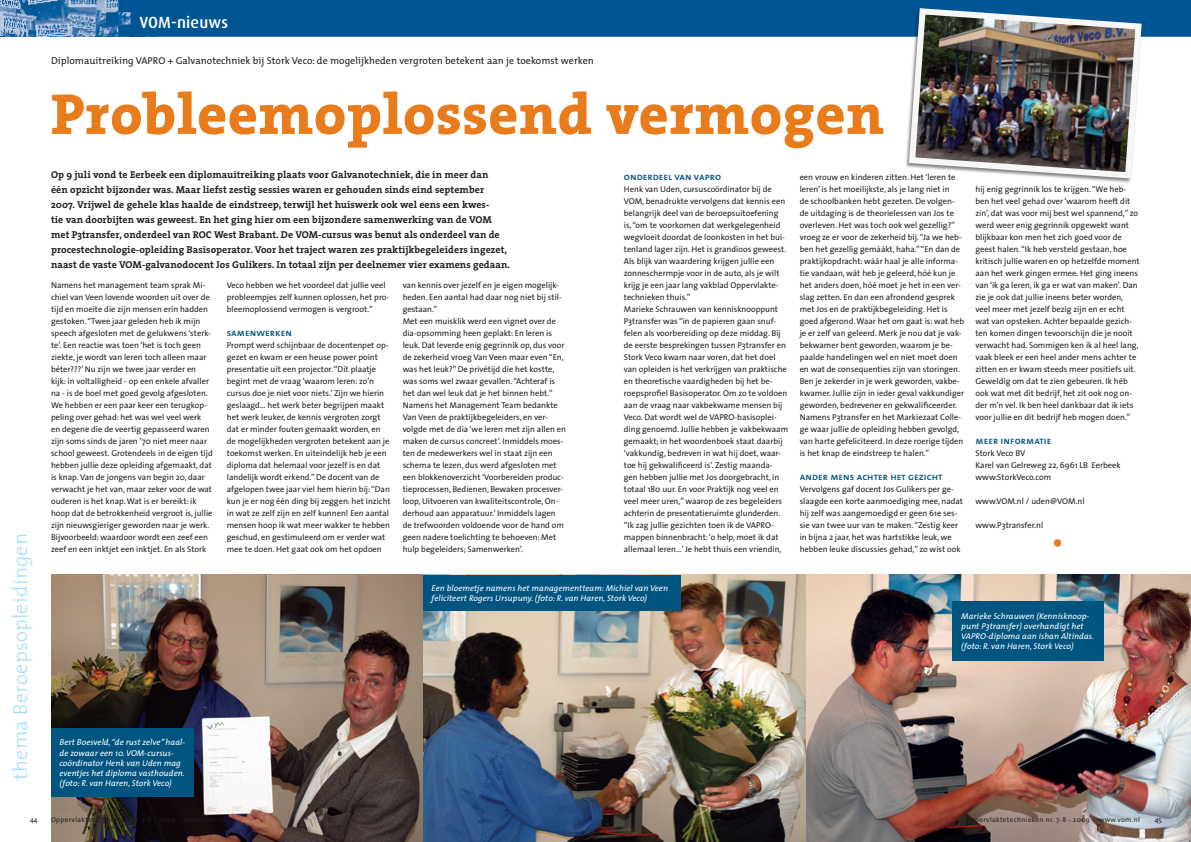
<style>
.page{position:relative;width:1191px;height:842px;background:#fff}
.page>*{position:absolute;margin:0;border:0;box-sizing:border-box;transform-origin:0 0}
.kop{font:800 58px "The Serif";letter-spacing:.01em;color:#e87c1d}
.platte_tekst{font:31px "The Sans";color:#e87c1d}
.platte_tekst-2{font:300 20px "The Mix";letter-spacing:.02em;color:#a2def8}
.t1{font:500 16.2px "Dax";letter-spacing:.01em;color:#fff}
.intro{font:700 10px/15px "The Serif";letter-spacing:.005em;color:#231f20}
.chapeau{font:10px "The Mix";letter-spacing:.005em;color:#231f20}
.subkop{font:10px "The Mix Semi Bold Caps";letter-spacing:.01em;color:#005480}
.platte_tekst-3{font:8.5px/12px "The Sans";color:#231f20}
.bijschrift{font:italic 8.5px/10.2px "The Mix";letter-spacing:.005em;color:#fff}
.t2{font:7px "The Sans";letter-spacing:.05em;color:#231f20}
</style>
<div class="page">
<img style="left:51px;top:574px;width:1140px;height:268px">
<div style="left:51px;top:729px;width:143px;height:68px;background:#005480"></div>
<div style="left:423px;top:574px;width:257px;height:36px;background:#005480"></div>
<div style="left:952px;top:601px;width:152px;height:59px;background:#005480"></div>
<img style="left:0;top:0;width:106px;height:37px">
<div style="left:106px;top:0;width:1085px;height:37px;background:#005594"></div>
<div style="left:903px;top:7px;width:243px;height:180px;background:#fff"></div>
<img style="left:905px;top:5px;width:239px;height:177px">
<p class="platte_tekst-2" style="left:4px;top:780px;width:248px;rotate:-90deg">thema Beroepsopleidingen</p>
<p class="t1" style="left:139px;top:14px;width:90px">VOM-nieuws</p>
<p class="chapeau" style="left:51px;top:52px;width:544px">Diplomauitreiking VAPRO + Galvanotechniek bij Stork Veco: de mogelijkheden vergroten betekent aan je toekomst werken</p>
<p class="kop" style="left:51px;top:65px;width:834px">Probleemoplossend vermogen</p>
<p class="intro" style="left:51px;top:167px;width:460px">Op 9 juli vond te Eerbeek een diplomauitreiking plaats voor Galvanotechniek, die in meer dan<br>één opzicht bijzonder was. Maar liefst zestig sessies waren er gehouden sinds eind september 2007. Vrijwel de gehele klas haalde de eindstreep, terwijl het huiswerk ook wel eens een kwes-<br>tie van doorbijten was geweest. En het ging hier om een bijzondere samenwerking van de VOM met P3transfer, onderdeel van ROC West Brabant. De VOM-cursus was benut als onderdeel van de procestechnologie-opleiding Basisoperator. Voor het traject waren zes praktijkbegeleiders ingezet, naast de vaste VOM-galvanodocent Jos Gulikers. In totaal zijn per deelnemer vier examens gedaan.</p>
<p class="platte_tekst-3" style="left:51px;top:279px;width:163px">Namens het management team sprak Mi&shy;chiel van Veen lovende woorden uit over de tijd en moeite die zijn mensen erin hadden gestoken. “Twee jaar geleden heb ik mijn speech afgesloten met de gelukwens ‘sterk&shy;te’. Een reactie was toen ‘het is toch geen ziekte, je wordt van leren toch alleen maar béter???’ Nu zijn we twee jaar verder en kijk: in voltalligheid - op een enkele afvaller na - is de boel met goed gevolg afgesloten.<br>We hebben er een paar keer een terugkop&shy;peling over gehad: het was wel veel werk<br>en degene die de veertig gepasseerd waren zijn soms sinds de jaren ’70 niet meer naar school geweest. Grotendeels in de eigen tijd hebben jullie deze opleiding afgemaakt, dat is knap. Van de jongens van begin 20, daar verwacht je het van, maar zeker voor de wat ouderen is het knap. Wat is er bereikt: ik hoop dat de betrokkenheid vergroot is, jullie zijn nieuwsgieriger geworden naar je werk.<br>Bijvoorbeeld: waardoor wordt een zeef een zeef en een inktjet een inktjet. En als Stork</p>
<p class="platte_tekst-3" style="left:227px;top:279px;width:164px">Veco hebben we het voordeel dat jullie veel probleempjes zelf kunnen oplossen, het pro&shy;bleemoplossend vermogen is vergroot.”</p>
<p class="platte_tekst-3" style="left:799px;top:171px;width:166px">een vrouw en kinderen zitten. Het ‘leren te leren’ is het moeilijkste, als je lang niet in<br>de schoolbanken hebt gezeten. De volgen&shy;de uitdaging is de theorielessen van Jos te overleven. Het was toch ook wel gezellig?” vroeg ze er voor de zekerheid bij. “Ja we heb&shy;ben het gezellig gemáákt, haha.” “En dan de praktijkopdracht: wáár haal je alle informa&shy;tie vandaan, wát heb je geleerd, hóé kun je het anders doen, hóé moet je het in een ver&shy;slag zetten. En dan een afrondend gesprek met Jos en de praktijkbegeleiding. Het is goed afgerond. Waar het om gaat is: wat heb je er zelf van geleerd. Merk je nou dat je vak&shy;bekwamer bent geworden, waarom je be&shy;paalde handelingen wel en niet moet doen en wat de consequenties zijn van storingen.<br>Ben je zekerder in je werk geworden, vakbe&shy;kwamer. Jullie zijn in ieder geval vakkundiger geworden, bedrevener en gekwalificeerder.<br>Namens P3transfer en het Markiezaat Colle&shy;ge waar jullie de opleiding hebben gevolgd, van harte gefeliciteerd. In deze roerige tijden is het knap de eindstreep te halen.”</p>
<p class="subkop" style="left:799px;top:468px;width:144px">ander mens achter het gezicht</p>
<p class="platte_tekst-3" style="left:799px;top:483px;width:165px">Vervolgens gaf docent Jos Gulikers per ge&shy;slaagde een korte aanmoediging mee, nadat hij zelf was aangemoedigd er geen 61e ses&shy;sie van twee uur van te maken. “Zestig keer in bijna 2 jaar, het was hartstikke leuk, we hebben leuke discussies gehad,” zo wist ook</p>
<p class="subkop" style="left:624px;top:168px;width:99px">onderdeel van vapro</p>
<p class="platte_tekst-3" style="left:624px;top:183px;width:164px">Henk van Uden, cursuscoördinator bij de VOM, benadrukte vervolgens dat kennis een belangrijk deel van de beroepsuitoefening is, “om te voorkomen dat werkgelegenheid wegvloeit doordat de loonkosten in het bui&shy;tenland lager zijn. Het is grandioos geweest.<br>Als blijk van waardering krijgen jullie een zonneschermpje voor in de auto, als je wilt krijg je een jaar lang vakblad Oppervlakte&shy;technieken thuis.”</p>
<p class="platte_tekst-3" style="left:624px;top:303px;width:166px">Marieke Schrauwen van kennisknooppunt P3transfer was “in de papieren gaan snuf&shy;felen als voorbereiding op deze middag. Bij de eerste besprekingen tussen P3transfer en Stork Veco kwam naar voren, dat het doel van opleiden is het verkrijgen van praktische en theoretische vaardigheden bij het be&shy;roepsprofiel Basisoperator. Om zo te voldoen aan de vraag naar vakbekwame mensen bij Veco. Dat wordt wel de VAPRO-basisoplei&shy;ding genoemd. Jullie hebben je vakbekwaam gemaakt; in het woordenboek staat daarbij ‘vakkundig, bedreven in wat hij doet, waar&shy;toe hij gekwalificeerd is’. Zestig maanda&shy;gen hebben jullie met Jos doorgebracht, in totaal 180 uur. En voor Praktijk nog veel en veel meer uren,” waarop de zes begeleiders achterin de presentatieruimte glunderden. “Ik zag jullie gezichten toen ik de VAPRO&shy;mappen binnenbracht: ‘o help, moet ik dat allemaal leren…’ Je hebt thuis een vriendin,</p>
<p class="platte_tekst-3" style="left:403px;top:279px;width:161px">van kennis over jezelf en je eigen mogelijk&shy;heden. Een aantal had daar nog niet bij stil&shy;gestaan.”</p>
<p class="platte_tekst-3" style="left:403px;top:315px;width:163px">Met een muisklik werd een vignet over de dia-opsomming heen geplakt: En leren is leuk. Dat leverde enig gegrinnik op, dus voor de zekerheid vroeg Van Veen maar even “En, was het leuk?” De privétijd die het kostte, was soms wel zwaar gevallen. “Achteraf is het dan wel leuk dat je het binnen hebt.”</p>
<p class="platte_tekst-3" style="left:403px;top:399px;width:165px">Namens het Management Team bedankte Van Veen de praktijkbegeleiders, en ver&shy;volgde met de dia ‘we leren met zijn allen en maken de cursus concreet’. Inmiddels moes&shy;ten de medewerkers wel in staat zijn een schema te lezen, dus werd afgesloten met een blokkenoverzicht ‘Voorbereiden produc&shy;tieprocessen, Bedienen, Bewaken procesver&shy;loop, Uitvoeren van kwaliteitscontrole, On&shy;derhoud aan apparatuur.’ Inmiddels lagen de trefwoorden voldoende voor de hand om geen nadere toelichting te behoeven: Met hulp begeleiders; Samenwerken’.</p>
<p class="subkop" style="left:227px;top:324px;width:67px">samenwerken</p>
<p class="platte_tekst-3" style="left:227px;top:339px;width:165px">Prompt werd schijnbaar de docentenpet op&shy;gezet en kwam er een heuse power point presentatie uit een projector. “Dit plaatje begint met de vraag ‘waarom leren: zo’n cursus doe je niet voor niets.’ Zijn we hierin geslaagd… het werk beter begrijpen maakt het werk leuker, de kennis vergroten zorgt dat er minder fouten gemaakt worden, en de mogelijkheden vergroten betekent aan je toekomst werken. En uiteindelijk heb je een diploma dat helemaal voor jezelf is en dat landelijk wordt erkend.” De docent van de afgelopen twee jaar viel hem hierin bij: “Dan kun je er nog één ding bij zeggen: het inzicht in wat ze zelf zijn en zelf kunnen! Een aantal mensen hoop ik wat meer wakker te hebben geschud, en gestimuleerd om er verder wat mee te doen. Het gaat ook om het opdoen</p>
<p class="platte_tekst-3" style="left:975px;top:183px;width:166px">hij enig gegrinnik los te krijgen. “We heb&shy;ben het veel gehad over ‘waarom heeft dit zin’, dat was voor mij best wel spannend,” zo werd weer enig gegrinnik opgewekt want blijkbaar kon men het zich goed voor de geest halen. “Ik heb versteld gestaan, hoe kritisch jullie waren en op hetzelfde moment aan het werk gingen ermee. Het ging ineens van ‘ik ga leren, ik ga er wat van maken’. Dan zie je ook dat jullie ineens beter worden, veel meer met jezelf bezig zijn en er echt wat van opsteken. Achter bepaalde gezich&shy;ten komen dingen tevoorschijn die je nooit verwacht had. Sommigen ken ik al heel lang, vaak bleek er een heel ander mens achter te zitten en er kwam steeds meer positiefs uit.<br>Geweldig om dat te zien gebeuren. Ik héb ook wat met dit bedrijf, het zit ook nog on&shy;der m’n vel. Ik ben heel dankbaar dat ik iets voor jullie en dit bedrijf heb mogen doen.”</p>
<p class="subkop" style="left:975px;top:432px;width:78px">meer informatie</p>
<p class="platte_tekst-3" style="left:975px;top:447px;width:51px">Stork Veco BV</p>
<p class="platte_tekst-3" style="left:975px;top:459px;width:147px">Karel van Gelreweg 22, 6961 LB Eerbeek</p>
<p class="platte_tekst-3" style="left:975px;top:471px;width:77px">www.StorkVeco.com</p>
<p class="platte_tekst-3" style="left:975px;top:495px;width:111px">www.VOM.nl / uden@VOM.nl</p>
<p class="platte_tekst-3" style="left:975px;top:519px;width:69px">www.P3transfer.nl</p>
<p class="platte_tekst" style="left:1051px;top:516px;width:15px">•</p>
<p class="bijschrift" style="left:431px;top:582px;width:238px">Een bloemetje namens het managementteam: Michiel van Veen feliciteert Rogers Ursupuny. (foto: R. van Haren, Stork Veco)</p>
<p class="bijschrift" style="left:60px;top:737px;width:127px">Bert Boesveld, “de rust zelve” haal&shy;de zowaar een 10. VOM-cursus&shy;coördinator Henk van Uden mag eventjes het diploma vasthouden. (foto: R. van Haren, Stork Veco)</p>
<p class="bijschrift" style="left:961px;top:610px;width:134px">Marieke Schrauwen (Kennisknoop&shy;punt P3transfer) overhandigt het VAPRO-diploma aan Ishan Altindas. (foto: R. van Haren, Stork Veco)</p>
<p class="t2" style="left:30px;top:813px;width:9px">44</p>
<p class="t2" style="left:965px;top:813px;width:176px">Oppervlaktetechnieken nr. 7-8 - 2009 - www.vom.nl</p>
<p class="t2" style="left:1154px;top:813px;width:9px">45</p>
</div>
